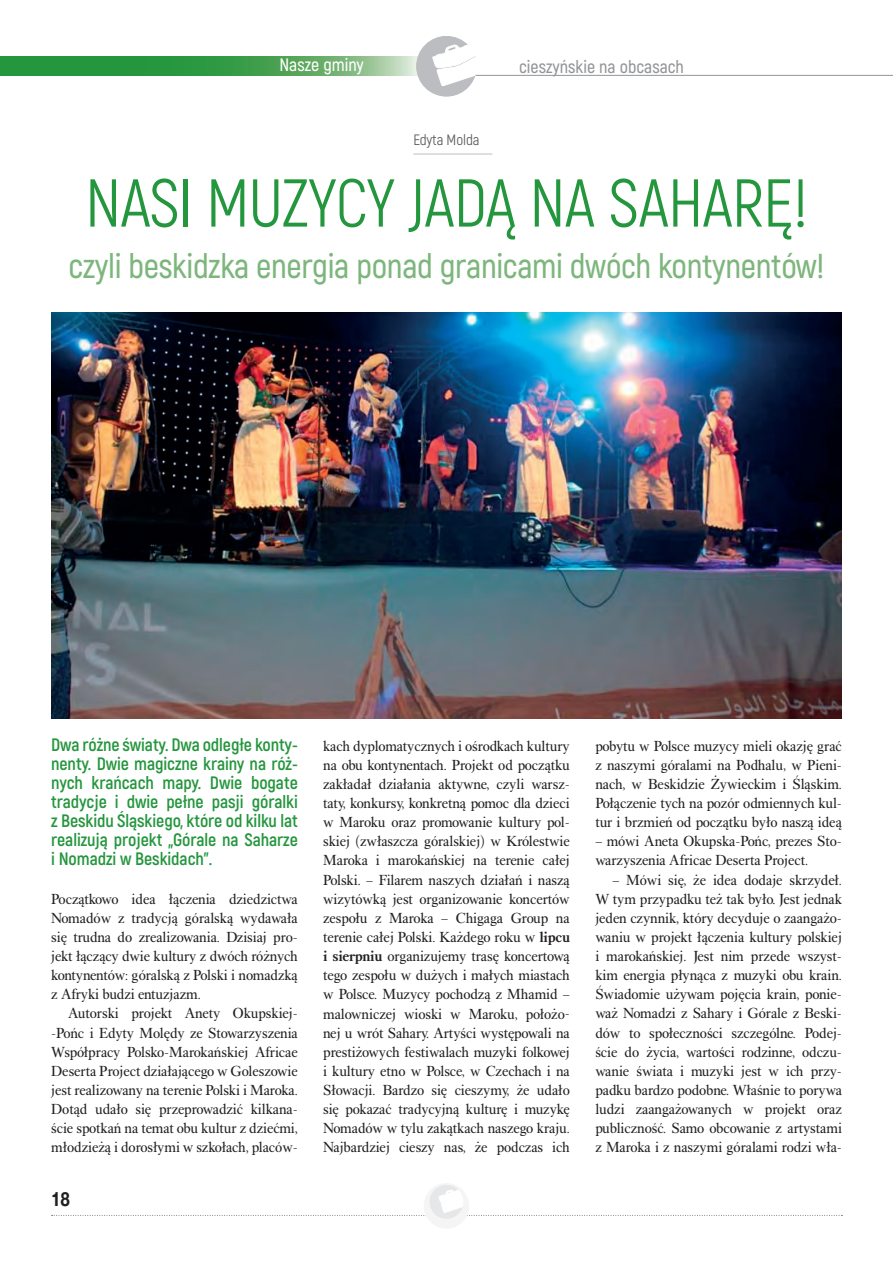
<style>
.page{position:relative;width:893px;height:1263px;background:#fff}
.page>*{position:absolute;margin:0;border:0;box-sizing:border-box;transform-origin:0 0}
.t1{font:67.5px "Akrobat";letter-spacing:-.01em;color:#24963d}
.t2{font:600 34.5px "Akrobat";letter-spacing:-.01em;color:#7db67d}
.t3{font:700 19.5px "Switzer Cnd EFN";color:#231f20}
.t4{font:700 18px/19.2px "Akrobat";letter-spacing:-.005em;color:#24963d;text-align:justify}
.t5{font:600 18px "Akrobat";color:#939598}
.t6{font:600 18px "Akrobat";color:#fff}
.t7{font:15px/19.2px "Alpha Book EFN";letter-spacing:-.005em;color:#231f20;text-align:justify}
.t8{font:15px "Akrobat";letter-spacing:-.005em;color:#57585a}
.s1{font-weight:700}
</style>
<div class="page">
<div style="left:424px;top:1183px;width:45px;height:45px;background:#f5f5f6;border-radius:50%"></div>
<svg style="left:52px;top:1185px;width:790px;height:33px"></svg>
<hr style="left:461px;top:75px;width:432px;height:1px;background:#939598">
<svg style="left:0;top:56px;width:416px;height:19px;background:#49a458"></svg>
<svg style="left:416px;top:36px;width:61px;height:60px"></svg>
<img style="left:51px;top:313px;width:791px;height:406px">
<hr style="left:413px;top:154px;width:79px;height:1px;background:#bcbdc0">
<p class="t6" style="left:279px;top:53px;width:86px">Nasze gminy</p>
<p class="t5" style="left:519px;top:55px;width:166px">cieszyńskie na obcasach</p>
<p class="t8" style="left:413px;top:130px;width:68px">Edyta Molda</p>
<h1 class="t1" style="left:85px;top:159px;width:724px">NASI MUZYCY JADĄ NA SAHARĘ!</h1>
<h2 class="t2" style="left:69px;top:243px;width:757px">czyli beskidzka energia ponad granicami dwóch kontynentów!</h2>
<p class="t4" style="left:51px;top:734px;width:248px">Dwa różne światy. Dwa odległe konty&shy;nenty. Dwie magiczne krainy na róż&shy;nych krańcach mapy. Dwie bogate tradycje i dwie pełne pasji góralki z Beskidu Śląskiego, które od kilku lat realizują projekt „Górale na Saharze i Nomadzi w Beskidach”.</p>
<p class="t7" style="left:51px;top:889px;width:248px">Początkowo idea łączenia dziedzictwa Nomadów z tradycją góralską wydawała się trudna do zrealizowania. Dzisiaj pro&shy;jekt łączący dwie kultury z dwóch różnych kontynentów: góralską z Polski i nomadzką z Afryki budzi entuzjazm.</p>
<p class="t7" style="left:51px;top:1004px;width:248px;text-indent:17px">Autorski projekt Anety Okupskiej--Pońc i Edyty Molędy ze Stowarzyszenia Współpracy Polsko-Marokańskiej Africae Deserta Project działającego w Goleszowie jest realizowany na terenie Polski i Maroka.<br>Dotąd udało się przeprowadzić kilkana&shy;ście spotkań na temat obu kultur z dziećmi, młodzieżą i dorosłymi w szkołach, placów-</p>
<h3 class="t3" style="left:51px;top:1188px;width:21px">18</h3>
<p class="t7" style="left:323px;top:736px;width:248px">kach dyplomatycznych i ośrodkach kultury na obu kontynentach. Projekt od początku zakładał działania aktywne, czyli warsz&shy;taty, konkursy, konkretną pomoc dla dzieci w Maroku oraz promowanie kultury pol&shy;skiej (zwłaszcza góralskiej) w Królestwie Maroka i marokańskiej na terenie całej Polski. – Filarem naszych działań i naszą wizytówką jest organizowanie koncertów zespołu z Maroka – Chigaga Group na terenie całej Polski. Każdego roku w <span class="s1">lipcu i sierpniu</span> organizujemy trasę koncertową tego zespołu w dużych i małych miastach w Polsce. Muzycy pochodzą z Mhamid – malowniczej wioski w Maroku, położo&shy;nej u wrót Sahary. Artyści występowali na prestiżowych festiwalach muzyki folkowej i kultury etno w Polsce, w Czechach i na Słowacji. Bardzo się cieszymy, że udało się pokazać tradycyjną kulturę i muzykę Nomadów w tylu zakątkach naszego kraju.<br>Najbardziej cieszy nas, że podczas ich</p>
<p class="t7" style="left:595px;top:736px;width:248px">pobytu w Polsce muzycy mieli okazję grać z naszymi góralami na Podhalu, w Pieni&shy;nach, w Beskidzie Żywieckim i Śląskim.<br>Połączenie tych na pozór odmiennych kul&shy;tur i brzmień od początku było naszą ideą</p>
<p class="t7" style="left:595px;top:832px;width:248px">– mówi Aneta Okupska-Pońc, prezes Sto&shy;warzyszenia Africae Deserta Project.</p>
<p class="t7" style="left:595px;top:870px;width:248px;text-indent:17px">– Mówi się, że idea dodaje skrzydeł.<br>W tym przypadku też tak było. Jest jednak jeden czynnik, który decyduje o zaangażo&shy;waniu w projekt łączenia kultury polskiej i marokańskiej. Jest nim przede wszyst&shy;kim energia płynąca z muzyki obu krain.<br>Świadomie używam pojęcia krain, ponie&shy;waż Nomadzi z Sahary i Górale z Beski&shy;dów to społeczności szczególne. Podej&shy;ście do życia, wartości rodzinne, odczu&shy;wanie świata i muzyki jest w ich przy&shy;padku bardzo podobne. Właśnie to porywa ludzi zaangażowanych w projekt oraz publiczność. Samo obcowanie z artystami z Maroka i z naszymi góralami rodzi wła-</p>
</div>
